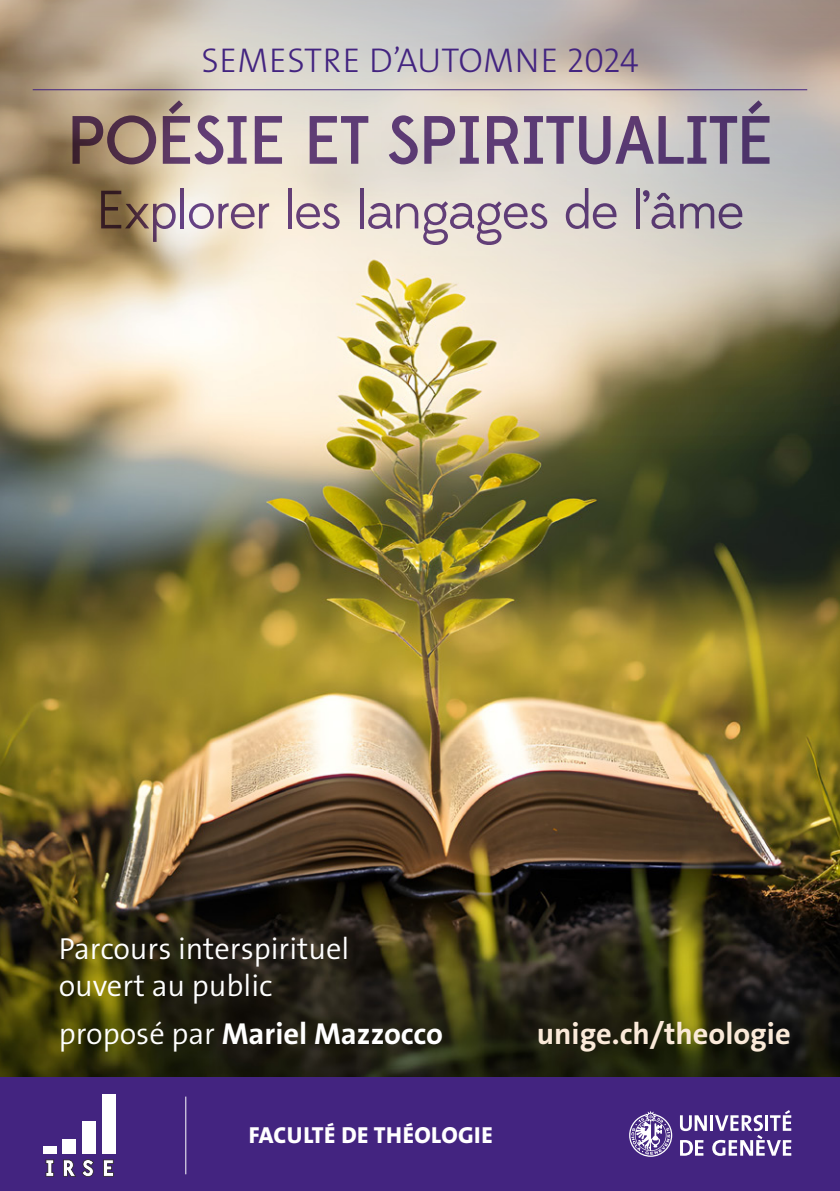
<style>
.page{position:relative;width:840px;height:1191px;background:#fff}
.page>*{position:absolute;margin:0;border:0;box-sizing:border-box;transform-origin:0 0}
.t1{font:500 68.2px "Edmondsans";letter-spacing:-.025em;color:#69458d}
.t2{font:53.8px "Edmondsans";letter-spacing:-.025em;color:#69458d}
.t3{font:300 34.6px "The Sans Os F";letter-spacing:.015em;color:#432480}
.t4{font:300 30.4px/36.6px "The Sans Os F";color:#fff}
.t5{font:700 30.4px "The Sans Os F";color:#fff}
.t6{font:700 30.4px "The Sans Os F";color:#fbead9}
.t7{font:800 23.4px "The Sans Os F";letter-spacing:.02em;color:#fff}
.s1{font-weight:300}
</style>
<div class="page">
<img style="left:0;top:458px;width:839px;height:619px">
<img style="left:0;top:0;width:839px;height:458px">
<div style="left:0;top:1077px;width:839px;height:114px;background:#432480"></div>
<svg style="left:629px;top:1111px;width:42px;height:45px"></svg>
<svg style="left:680px;top:1110px;width:110px;height:45px"></svg>
<div style="left:102px;top:1093px;width:14px;height:60px;background:#fff"></div>
<div style="left:82px;top:1121px;width:13px;height:32px;background:#fff"></div>
<div style="left:62px;top:1139px;width:14px;height:14px;background:#fff"></div>
<div style="left:43px;top:1145px;width:14px;height:8px;background:#fff"></div>
<svg style="left:46px;top:1159px;width:8px;height:17px"></svg>
<svg style="left:63px;top:1159px;width:31px;height:18px"></svg>
<svg style="left:103px;top:1159px;width:11px;height:17px"></svg>
<hr style="left:185px;top:1096px;width:1px;height:78px;background:#fff">
<hr style="left:33px;top:89px;width:773px;height:1px;background:#432480">
<p class="t3" style="left:201px;top:38px;width:438px">SEMESTRE D’AUTOMNE 2024</p>
<h1 class="t1" style="left:66px;top:100px;width:708px">POÉSIE ET SPIRITUALITÉ</h1>
<h2 class="t2" style="left:96px;top:179px;width:649px">Explorer les langages de l’âme</h2>
<p class="t4" style="left:59px;top:931px;width:292px">Parcours interspirituel ouvert au public</p>
<p class="t5" style="left:59px;top:1014px;width:385px"><span class="s1">proposé par</span> Mariel Mazzocco</p>
<p class="t7" style="left:249px;top:1120px;width:245px">FACULTÉ DE THÉOLOGIE</p>
<p class="t6" style="left:536px;top:1014px;width:255px">unige.ch/theologie</p>
</div>
